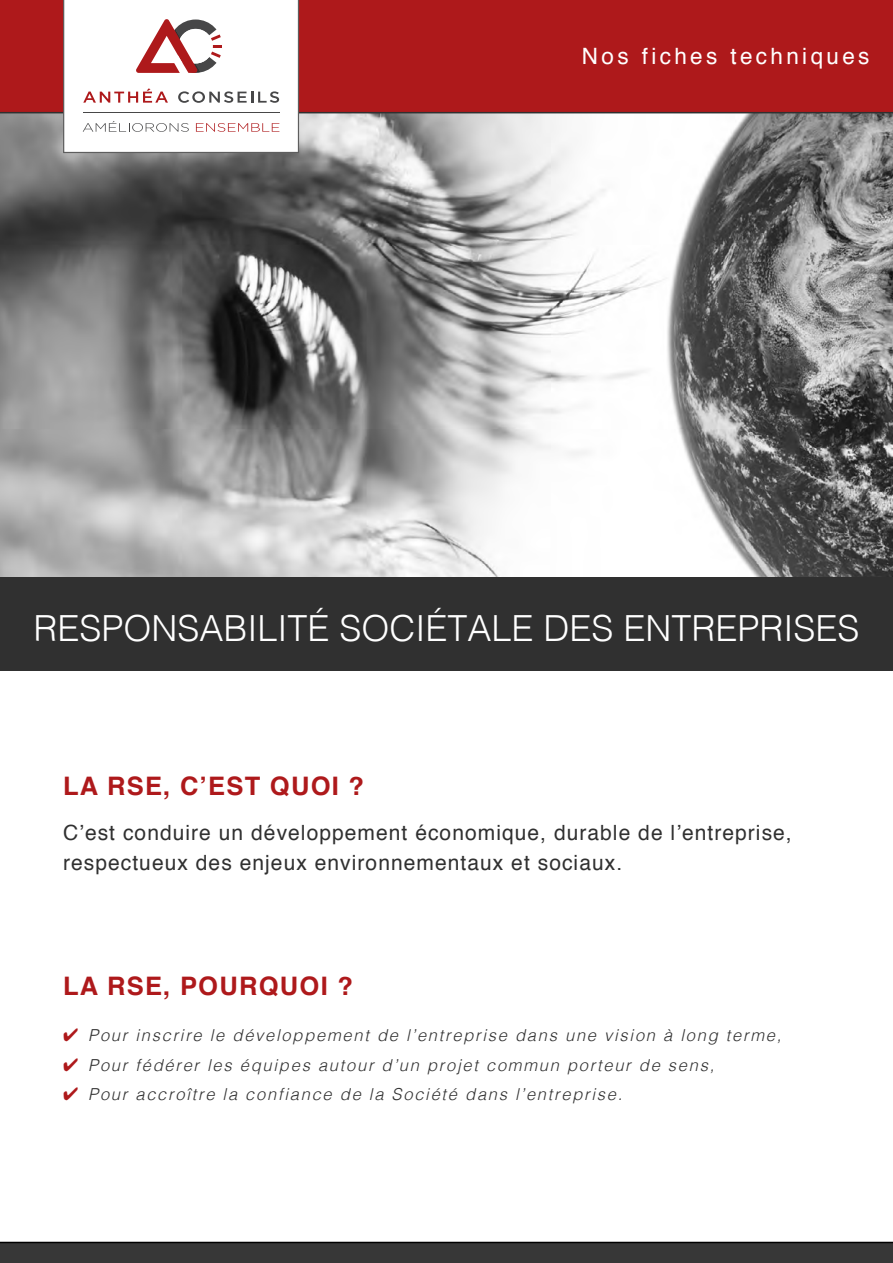
<style>
.page{position:relative;width:893px;height:1263px;background:#fff}
.page>*{position:absolute;margin:0;border:0;box-sizing:border-box;transform-origin:0 0}
.t1{font:300 36px "Helvetica";color:#fff}
.t2{font:700 25.5px "Helvetica";letter-spacing:.05em;color:#ae191b}
.t3{font:22.5px "Helvetica";letter-spacing:.15em;color:#fff}
.t4{font:21px/30px "Helvetica";letter-spacing:.05em;color:#303030}
.t5{font:italic 300 16.5px "Helvetica";letter-spacing:.105em;color:#303030}
.s1{color:#ae191b}
</style>
<div class="page">
<div style="left:0;top:576px;width:893px;height:94px;background:#303030"></div>
<svg style="left:0;top:113px;width:893px;height:463px"></svg>
<svg style="left:0;top:1242px;width:893px;height:21px;background:#333"></svg>
<div style="left:0;top:0;width:893px;height:113px;background:#ae191b"></div>
<svg style="left:63px;top:0;width:236px;height:153px"></svg>
<h3 class="t3" style="left:582px;top:39px;width:289px">Nos fiches techniques</h3>
<h1 class="t1" style="left:33px;top:597px;width:828px">RESPONSABILITÉ SOCIÉTALE DES ENTREPRISES</h1>
<h2 class="t2" style="left:63px;top:766px;width:303px">LA RSE, C’EST QUOI ?</h2>
<p class="t4" style="left:63px;top:818px;width:730px">C’est conduire un développement économique, durable de l’entreprise, respectueux des enjeux environnementaux et sociaux.</p>
<h2 class="t2" style="left:63px;top:965px;width:291px">LA RSE, POURQUOI ?</h2>
<p class="t5" style="left:63px;top:1021px;width:720px"><span class="s1">✔</span> Pour inscrire le développement de l’entreprise dans une vision à long terme,</p>
<p class="t5" style="left:63px;top:1051px;width:653px"><span class="s1">✔</span> Pour fédérer les équipes autour d’un projet commun porteur de sens,</p>
<p class="t5" style="left:63px;top:1080px;width:561px"><span class="s1">✔</span> Pour accroître la confiance de la Société dans l’entreprise.</p>
</div>
